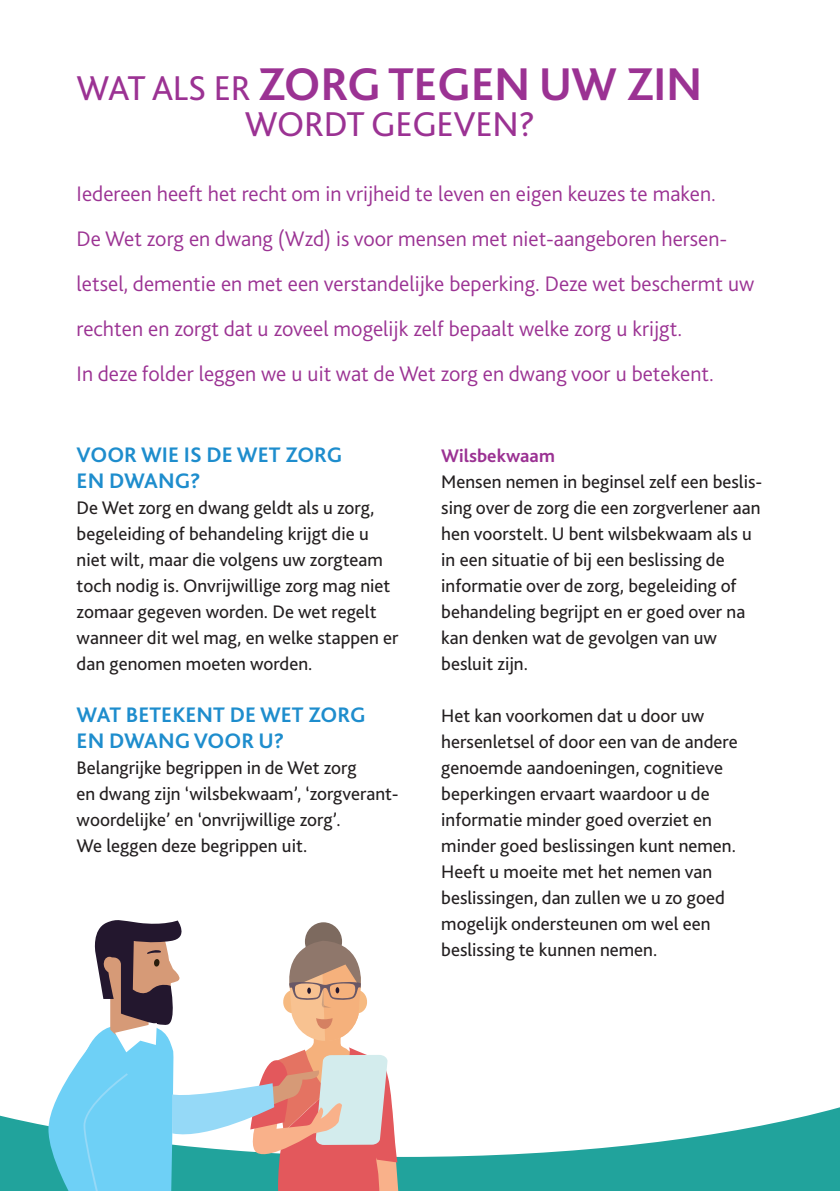
<style>
.page{position:relative;width:840px;height:1191px;background:#fff}
.page>*{position:absolute;margin:0;border:0;box-sizing:border-box;transform-origin:0 0}
.t1{font:700 48px "Bliss 2";letter-spacing:-.01em;color:#9b3293}
.t2{font:36px "Bliss 2";letter-spacing:-.01em;color:#9b3293}
.tussenkop{font:300 22px/45px "Bliss 2";color:#9b3293}
.tussenkop-2{font:700 22px/26px "Bliss 2";color:#1e8dcd}
.Body{font:19px/26px "Bliss 2";color:#231f20}
.Body-2{font:700 19px "Bliss 2";color:#9b3293}
.s1{font-weight:400;font-size:36px}
</style>
<div class="page">
<svg style="left:839px;top:1107px;width:1px;height:84px"></svg>
<svg style="left:0;top:1107px;width:839px;height:84px;fill:#21a39c"></svg>
<svg style="left:48px;top:920px;width:351px;height:271px"></svg>
<p class="t1" style="left:77px;top:54px;width:627px"><span class="s1">WAT ALS ER</span> ZORG TEGEN UW ZIN</p>
<p class="t2" style="left:245px;top:102px;width:291px">WORDT GEGEVEN?</p>
<p class="tussenkop" style="left:77px;top:171px;width:679px">Iedereen heeft het recht om in vrijheid te leven en eigen keuzes te maken.<br>De Wet zorg en dwang (Wzd) is voor mensen met niet-aangeboren hersen&shy;letsel, dementie en met een verstandelijke beperking. Deze wet beschermt uw rechten en zorgt dat u zoveel mogelijk zelf bepaalt welke zorg u krijgt.<br>In deze folder leggen we u uit wat de Wet zorg en dwang voor u betekent.</p>
<p class="tussenkop-2" style="left:77px;top:441px;width:267px">VOOR WIE IS DE WET ZORG<br>EN DWANG?</p>
<p class="Body" style="left:77px;top:494px;width:323px">De Wet zorg en dwang geldt als u zorg, begeleiding of behandeling krijgt die u niet wilt, maar die volgens uw zorgteam toch nodig is. Onvrijwillige zorg mag niet zomaar gegeven worden. De wet regelt wanneer dit wel mag, en welke stappen er dan genomen moeten worden.</p>
<p class="tussenkop-2" style="left:77px;top:701px;width:290px">WAT BETEKENT DE WET ZORG<br>EN DWANG VOOR U?</p>
<p class="Body" style="left:77px;top:754px;width:323px">Belangrijke begrippen in de Wet zorg<br>en dwang zijn ‘wilsbekwaam’, ‘zorgverant&shy;woordelijke’ en ‘onvrijwillige zorg’.<br>We leggen deze begrippen uit.</p>
<p class="Body-2" style="left:441px;top:444px;width:115px">Wilsbekwaam</p>
<p class="Body" style="left:441px;top:468px;width:322px">Mensen nemen in beginsel zelf een beslis&shy;sing over de zorg die een zorgverlener aan hen voorstelt. U bent wilsbekwaam als u in een situatie of bij een beslissing de informatie over de zorg, begeleiding of behandeling begrijpt en er goed over na kan denken wat de gevolgen van uw besluit zijn.</p>
<p class="Body" style="left:441px;top:702px;width:298px">Het kan voorkomen dat u door uw hersenletsel of door een van de andere genoemde aandoeningen, cognitieve beperkingen ervaart waardoor u de informatie minder goed overziet en minder goed beslissingen kunt nemen.<br>Heeft u moeite met het nemen van beslissingen, dan zullen we u zo goed mogelijk ondersteunen om wel een beslissing te kunnen nemen.</p>
</div>
